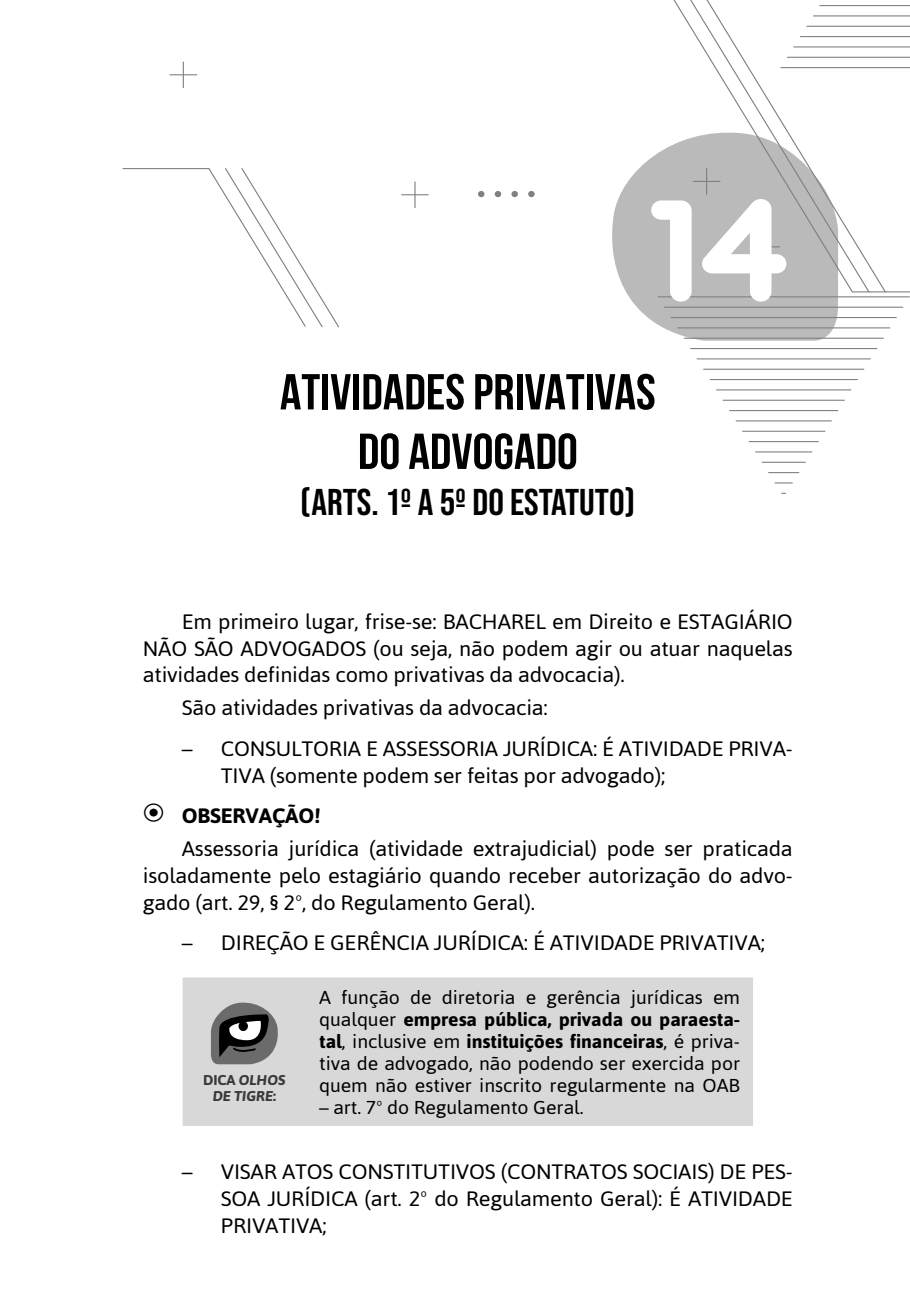
<style>
.page{position:relative;width:910px;height:1307px;background:#fff}
.page>*{position:absolute;margin:0;border:0;box-sizing:border-box;transform-origin:0 0}
.t1{font:700 142.4px "BC Alphapipe RB";color:#fff;scale:1.05 1}
.t2{font:700 50.4px/59.4px "Bebas Neue";color:#000;text-align:center;scale:1.05 1}
.t3{font:37.2px "Bebas Neue";color:#000;scale:1.05 1}
.t4{font:20.8px/26.6px "Asap";letter-spacing:-.01em;color:#000;text-align:justify;scale:1.05 1}
.t5{font:700 20.8px "Asap";letter-spacing:-.01em;color:#000;scale:1.05 1}
.t6{font:18.6px/22px "Asap";letter-spacing:-.005em;color:#000;text-align:justify;scale:1.05 1}
.t7{font:italic 700 14.2px/15.6px "Asap";letter-spacing:-.01em;color:#393939;text-align:center;scale:1.05 1}
.s1{font-style:normal}
.s2{font-weight:700}
</style>
<div class="page">
<svg style="left:626px;top:293px;width:212px;height:48px;background:#c2c2c2"></svg>
<hr style="left:658px;top:296px;width:251px;height:1px;background:#808080">
<hr style="left:664px;top:307px;width:238px;height:1px;background:#808080">
<hr style="left:671px;top:317px;width:225px;height:1px;background:#808080">
<hr style="left:677px;top:327px;width:212px;height:1px;background:#808080">
<hr style="left:684px;top:338px;width:199px;height:1px;background:#808080">
<hr style="left:690px;top:348px;width:186px;height:1px;background:#808080">
<hr style="left:697px;top:358px;width:173px;height:1px;background:#808080">
<hr style="left:703px;top:369px;width:160px;height:1px;background:#808080">
<hr style="left:710px;top:379px;width:147px;height:1px;background:#808080">
<hr style="left:716px;top:389px;width:134px;height:1px;background:#808080">
<hr style="left:723px;top:400px;width:121px;height:1px;background:#808080">
<hr style="left:729px;top:410px;width:108px;height:1px;background:#808080">
<hr style="left:736px;top:420px;width:95px;height:1px;background:#808080">
<hr style="left:742px;top:431px;width:82px;height:1px;background:#808080">
<hr style="left:749px;top:441px;width:69px;height:1px;background:#808080">
<hr style="left:755px;top:451px;width:56px;height:1px;background:#808080">
<hr style="left:762px;top:462px;width:43px;height:1px;background:#808080">
<hr style="left:768px;top:472px;width:30px;height:1px;background:#808080">
<svg style="left:775px;top:482px;width:17px;height:1px"></svg>
<svg style="left:170px;top:62px;width:27px;height:26px"></svg>
<svg style="left:401px;top:182px;width:27px;height:26px"></svg>
<svg style="left:478px;top:191px;width:6px;height:6px"></svg>
<div style="left:494px;top:191px;width:7px;height:6px;background:#808080;border-radius:50%"></div>
<div style="left:511px;top:191px;width:7px;height:6px;background:#808080;border-radius:50%"></div>
<svg style="left:528px;top:191px;width:6px;height:6px"></svg>
<svg style="left:612px;top:5px;width:298px;height:288px"></svg>
<svg style="left:637px;top:5px;width:16px;height:288px"></svg>
<svg style="left:653px;top:0;width:233px;height:293px"></svg>
<svg style="left:122px;top:168px;width:217px;height:160px"></svg>
<div style="left:183px;top:977px;width:570px;height:149px;background:#d8d8d8"></div>
<svg style="left:211px;top:1001px;width:68px;height:63px;background:#747474"></svg>
<h1 class="t1" style="left:649px;top:198px;width:133px">14</h1>
<h2 class="t2" style="left:280px;top:362px;width:359px">ATIVIDADES PRIVATIVAS<br>DO ADVOGADO</h2>
<h3 class="t3" style="left:300px;top:481px;width:320px">(ARTS. 1º A 5º DO ESTATUTO)</h3>
<p class="t4" style="left:143px;top:610px;width:620px;text-indent:39px">Em primeiro lugar, frise-se: BACHAREL em Direito e ESTAGIÁRIO NÃO SÃO ADVOGADOS (ou seja, não podem agir ou atuar naquelas atividades definidas como privativas da advocacia).</p>
<p class="t4" style="left:182px;top:696px;width:350px">São atividades privativas da advocacia:</p>
<p class="t4" style="left:221px;top:737px;width:546px;text-indent:-39px">– CONSULTORIA E ASSESSORIA JURÍDICA: É ATIVIDADE PRIVA-<br>TIVA (somente podem ser feitas por advogado);</p>
<p class="t5" style="left:182px;top:807px;width:134px">OBSERVAÇÃO!</p>
<p class="t4" style="left:143px;top:837px;width:620px;text-indent:39px">Assessoria jurídica (atividade extrajudicial) pode ser praticada isoladamente pelo estagiário quando receber autorização do advo&shy;gado (art. 29, § 2º, do Regulamento Geral).</p>
<p class="t4" style="left:182px;top:931px;width:557px">– DIREÇÃO E GERÊNCIA JURÍDICA: É ATIVIDADE PRIVATIVA;</p>
<p class="t7" style="left:203px;top:1073px;width:80px"><span class="s1">DICA</span> OLHOS<br>DE TIGRE<span class="s1">:</span></p>
<p class="t6" style="left:319px;top:988px;width:402px">A função de diretoria e gerência jurídicas em qualquer <span class="s2">empresa pública, privada ou paraesta&shy;tal</span>, inclusive em <span class="s2">instituições financeiras</span>, é priva&shy;tiva de advogado, não podendo ser exercida por quem não estiver inscrito regularmente na OAB</p>
<p class="t6" style="left:319px;top:1097px;width:253px">– art. 7º do Regulamento Geral.</p>
<p class="t4" style="left:221px;top:1160px;width:546px;text-indent:-39px">– VISAR ATOS CONSTITUTIVOS (CONTRATOS SOCIAIS) DE PES-SOA JURÍDICA (art. 2º do Regulamento Geral): É ATIVIDADE PRIVATIVA;</p>
</div>
